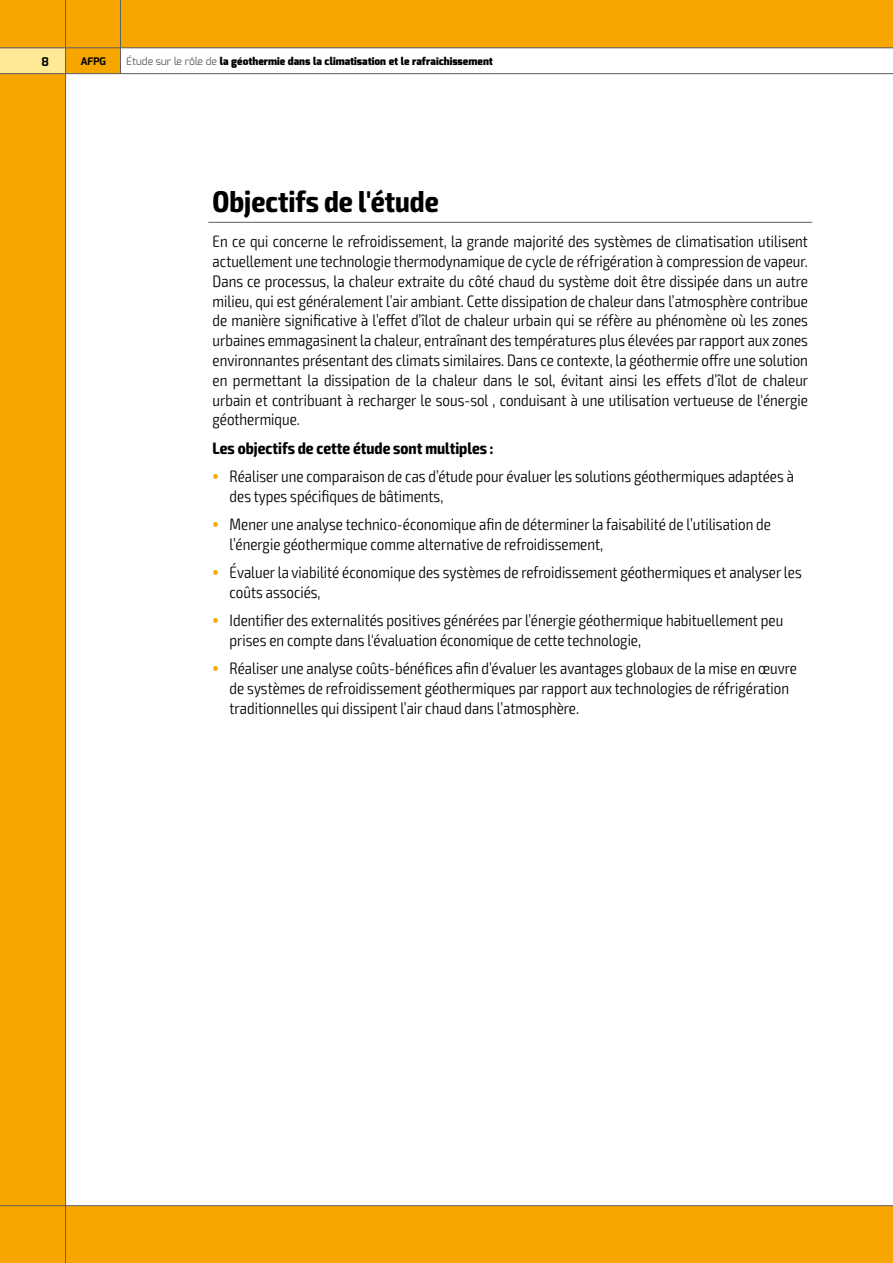
<style>
.page{position:relative;width:893px;height:1263px;background:#f7a600}
.page>*{position:absolute;margin:0;border:0;box-sizing:border-box;transform-origin:0 0}
.t1{font:700 condensed 30px "Exo 2";color:#000}
.t2{font:300 condensed 16.5px/19.8px "Exo 2";color:#000}
.t3{font:700 condensed 16.5px "Exo 2";color:#000}
.t4{font:700 12px "Exo";color:#000}
.t5{font:900 10.5px "Exo";color:#000}
.t6{font:700 10.5px "Exo";color:#000}
.s1{font-weight:400;color:#5e5e62}
.s2{font-weight:700;font-size:21px;color:#f7a600}
</style>
<div class="page">
<div style="left:66px;top:48px;width:827px;height:1157px;background:#fff"></div>
<div style="left:0;top:48px;width:66px;height:26px;background:#ffe997"></div>
<div style="left:65px;top:0;width:56px;height:74px;background:#f7a600"></div>
<hr style="left:120px;top:0;width:1px;height:74px;background:#5e5e62">
<hr style="left:65px;top:0;width:1px;height:1263px;background:#5e5e62">
<hr style="left:0;top:73px;width:893px;height:1px;background:#5e5e62">
<hr style="left:0;top:1205px;width:893px;height:1px;background:#5e5e62">
<hr style="left:0;top:48px;width:893px;height:1px;background:#5e5e62">
<hr style="left:208px;top:222px;width:604px;height:1px;background:#5e5e62">
<p class="t4" style="left:41px;top:54px;width:9px">8</p>
<p class="t6" style="left:81px;top:54px;width:27px">AFPG</p>
<p class="t5" style="left:126px;top:54px;width:368px"><span class="s1">Étude sur le rôle de</span> la géothermie dans la climatisation et le rafraîchissement</p>
<h1 class="t1" style="left:213px;top:184px;width:228px">Objectifs de l'étude</h1>
<p class="t2" style="left:213px;top:232px;width:597px;text-align:justify">En ce qui concerne le refroidissement, la grande majorité des systèmes de climatisation utilisent actuellement une technologie thermodynamique de cycle de réfrigération à compression de vapeur.<br>Dans ce processus, la chaleur extraite du côté chaud du système doit être dissipée dans un autre milieu, qui est généralement l’air ambiant. Cette dissipation de chaleur dans l’atmosphère contribue de manière significative à l’effet d’îlot de chaleur urbain qui se réfère au phénomène où les zones urbaines emmagasinent la chaleur, entraînant des températures plus élevées par rapport aux zones environnantes présentant des climats similaires. Dans ce contexte, la géothermie offre une solution en permettant la dissipation de la chaleur dans le sol, évitant ainsi les effets d’îlot de chaleur urbain et contribuant à recharger le sous-sol , conduisant à une utilisation vertueuse de l'énergie géothermique.</p>
<p class="t3" style="left:213px;top:438px;width:282px">Les objectifs de cette étude sont multiples :</p>
<p class="t2" style="left:230px;top:467px;width:566px;text-indent:-17px"><span class="s2">•</span> Réaliser une comparaison de cas d’étude pour évaluer les solutions géothermiques adaptées à des types spécifiques de bâtiments,</p>
<p class="t2" style="left:230px;top:515px;width:543px;text-indent:-17px"><span class="s2">•</span> Mener une analyse technico-économique afin de déterminer la faisabilité de l’utilisation de l’énergie géothermique comme alternative de refroidissement,</p>
<p class="t2" style="left:230px;top:563px;width:574px;text-indent:-17px"><span class="s2">•</span> Évaluer la viabilité économique des systèmes de refroidissement géothermiques et analyser les coûts associés,</p>
<p class="t2" style="left:230px;top:611px;width:555px;text-indent:-17px"><span class="s2">•</span> Identifier des externalités positives générées par l’énergie géothermique habituellement peu prises en compte dans l'évaluation économique de cette technologie,</p>
<p class="t2" style="left:230px;top:659px;width:569px;text-indent:-17px"><span class="s2">•</span> Réaliser une analyse coûts-bénéfices afin d’évaluer les avantages globaux de la mise en œuvre de systèmes de refroidissement géothermiques par rapport aux technologies de réfrigération traditionnelles qui dissipent l’air chaud dans l’atmosphère.</p>
</div>
